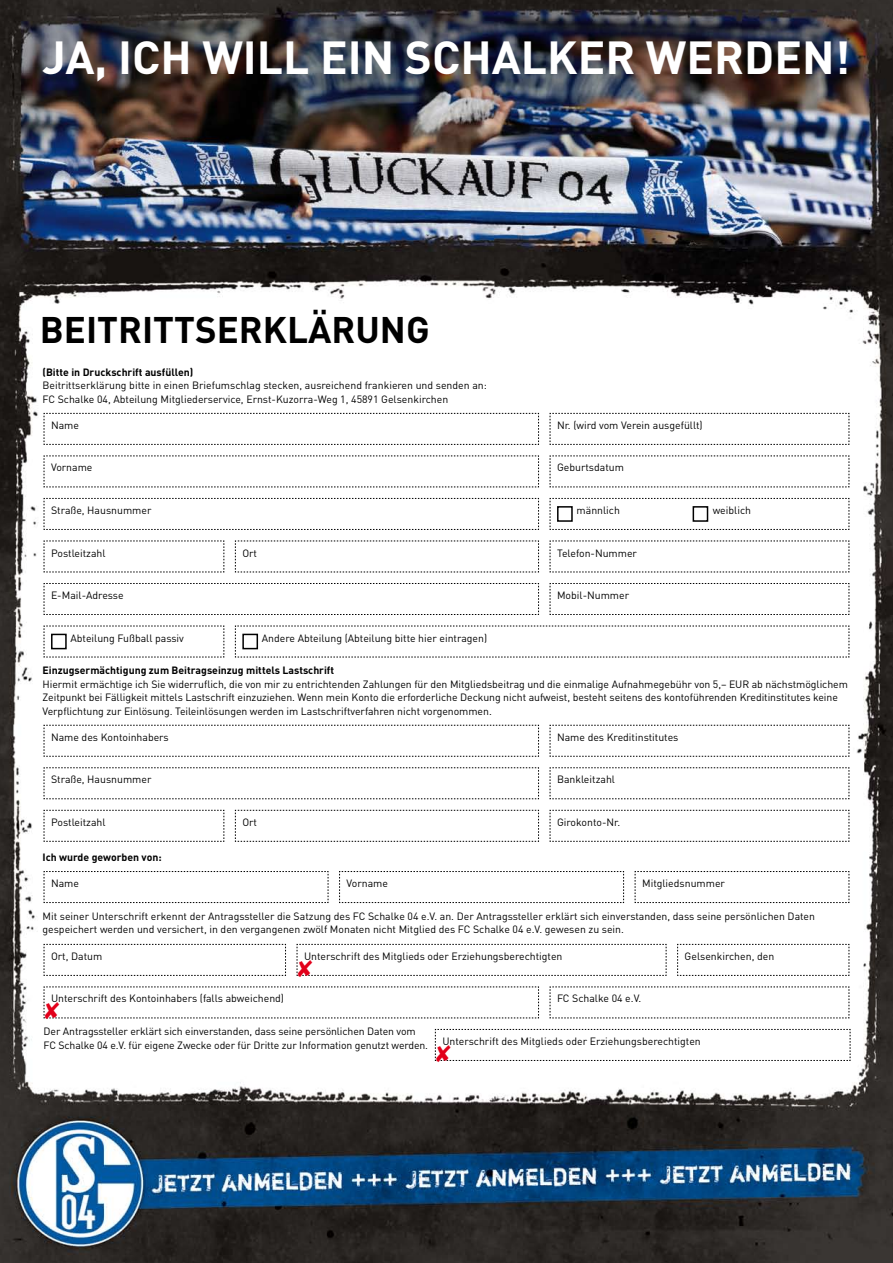
<style>
.page{position:relative;width:893px;height:1263px;background:#fff}
.page>*{position:absolute;margin:0;border:0;box-sizing:border-box;transform-origin:0 0}
.t1{font:700 45.75px "DIN";color:#fff}
.t2{font:700 36.6px "DIN";color:#000}
.t3{font:10.5px/13.5px "DIN";color:#000}
.t4{font:700 10.5px "DIN";color:#000}
</style>
<div class="page">
<img style="left:0;top:0;width:893px;height:1263px">
<svg style="left:43px;top:413px;width:496px;height:32px"></svg>
<svg style="left:549px;top:413px;width:301px;height:32px"></svg>
<svg style="left:43px;top:455px;width:496px;height:33px"></svg>
<svg style="left:549px;top:455px;width:301px;height:33px"></svg>
<svg style="left:43px;top:498px;width:496px;height:32px"></svg>
<svg style="left:549px;top:498px;width:301px;height:32px"></svg>
<svg style="left:235px;top:540px;width:304px;height:33px"></svg>
<svg style="left:235px;top:625px;width:615px;height:33px"></svg>
<svg style="left:549px;top:540px;width:301px;height:33px"></svg>
<svg style="left:43px;top:540px;width:182px;height:33px"></svg>
<svg style="left:43px;top:583px;width:496px;height:32px"></svg>
<svg style="left:549px;top:583px;width:301px;height:32px"></svg>
<div style="left:693px;top:506px;width:15px;height:16px;border:2px solid #000"></div>
<div style="left:557px;top:506px;width:16px;height:16px;border:2px solid #000"></div>
<svg style="left:43px;top:625px;width:182px;height:33px"></svg>
<div style="left:51px;top:634px;width:16px;height:15px;border:2px solid #000"></div>
<div style="left:242px;top:634px;width:16px;height:15px;border:2px solid #000"></div>
<svg style="left:43px;top:724px;width:496px;height:33px"></svg>
<svg style="left:549px;top:724px;width:301px;height:33px"></svg>
<svg style="left:43px;top:767px;width:496px;height:32px"></svg>
<svg style="left:339px;top:871px;width:285px;height:32px"></svg>
<svg style="left:43px;top:871px;width:286px;height:32px"></svg>
<svg style="left:235px;top:809px;width:304px;height:33px"></svg>
<svg style="left:43px;top:809px;width:182px;height:33px"></svg>
<svg style="left:549px;top:809px;width:301px;height:33px"></svg>
<svg style="left:549px;top:767px;width:301px;height:32px"></svg>
<svg style="left:634px;top:871px;width:216px;height:32px"></svg>
<svg style="left:549px;top:986px;width:301px;height:33px"></svg>
<svg style="left:43px;top:944px;width:243px;height:32px"></svg>
<svg style="left:677px;top:944px;width:173px;height:32px"></svg>
<svg style="left:296px;top:944px;width:371px;height:32px"></svg>
<svg style="left:43px;top:986px;width:496px;height:33px"></svg>
<svg style="left:435px;top:1029px;width:416px;height:32px"></svg>
<h1 class="t1" style="left:43px;top:27px;width:809px">Ja, ich will ein Schalker werden!</h1>
<h2 class="t2" style="left:40px;top:306px;width:200px">BEITRITTSERKL</h2>
<h2 class="t2" style="left:308px;top:306px;width:123px">ÄRUNG</h2>
<p class="t4" style="left:43px;top:365px;width:152px">(Bitte in Druckschrift ausfüllen)</p>
<p class="t3" style="left:43px;top:379px;width:446px">Beitrittserklärung bitte in einen Briefumschlag stecken, ausreichend frankieren und senden an:<br>FC Schalke 04, Abteilung Mitgliederservice, Ernst-Kuzorra-Weg 1, 45891 Gelsenkirchen</p>
<p class="t3" style="left:51px;top:418px;width:30px">Name</p>
<p class="t3" style="left:557px;top:418px;width:147px">Nr. (wird vom Verein ausgefüllt)</p>
<p class="t3" style="left:51px;top:461px;width:43px">Vorname</p>
<p class="t3" style="left:557px;top:461px;width:68px">Geburtsdatum</p>
<p class="t3" style="left:51px;top:503px;width:102px">Straße, Hausnummer</p>
<p class="t3" style="left:577px;top:503px;width:45px">männlich</p>
<p class="t3" style="left:51px;top:546px;width:56px">Postleitzahl</p>
<p class="t3" style="left:242px;top:546px;width:16px">Ort</p>
<p class="t3" style="left:557px;top:546px;width:82px">Telefon-Nummer</p>
<p class="t3" style="left:51px;top:588px;width:74px">E-Mail-Adresse</p>
<p class="t3" style="left:557px;top:588px;width:74px">Mobil-Nummer</p>
<p class="t3" style="left:713px;top:503px;width:40px">weiblich</p>
<p class="t3" style="left:71px;top:631px;width:115px">Abteilung Fußball passiv</p>
<p class="t3" style="left:262px;top:631px;width:227px">Andere Abteilung (Abteilung bitte hier eintragen)</p>
<p class="t4" style="left:43px;top:664px;width:293px">Einzugsermächtigung zum Beitragseinzug mittels Lastschrift</p>
<p class="t3" style="left:43px;top:677px;width:807px">Hiermit ermächtige ich Sie widerruflich, die von mir zu entrichtenden Zahlungen für den Mitgliedsbeitrag und die einmalige Aufnahmegebühr von 5,– EUR ab nächstmöglichem<br>Zeitpunkt bei Fälligkeit mittels Lastschrift einzuziehen. Wenn mein Konto die erforderliche Deckung nicht aufweist, besteht seitens des kontoführenden Kreditinstitutes keine<br>Verpflichtung zur Einlösung. Teileinlösungen werden im Lastschriftverfahren nicht vorgenommen.</p>
<p class="t3" style="left:51px;top:730px;width:119px">Name des Kontoinhabers</p>
<p class="t3" style="left:557px;top:730px;width:123px">Name des Kreditinstitutes</p>
<p class="t3" style="left:51px;top:772px;width:102px">Straße, Hausnummer</p>
<p class="t3" style="left:557px;top:772px;width:59px">Bankleitzahl</p>
<p class="t3" style="left:51px;top:815px;width:56px">Postleitzahl</p>
<p class="t3" style="left:242px;top:815px;width:16px">Ort</p>
<p class="t3" style="left:557px;top:815px;width:65px">Girokonto-Nr.</p>
<p class="t4" style="left:43px;top:850px;width:121px">Ich wurde geworben von:</p>
<p class="t3" style="left:51px;top:876px;width:30px">Name</p>
<p class="t3" style="left:347px;top:876px;width:43px">Vorname</p>
<p class="t3" style="left:642px;top:876px;width:84px">Mitgliedsnummer</p>
<p class="t3" style="left:43px;top:909px;width:774px">Mit seiner Unterschrift erkennt der Antragssteller die Satzung des FC Schalke 04 e.V. an. Der Antragssteller erklärt sich einverstanden, dass seine persönlichen Daten gespeichert werden und versichert, in den vergangenen zwölf Monaten nicht Mitglied des FC Schalke 04 e.V. gewesen zu sein.</p>
<p class="t3" style="left:51px;top:949px;width:53px">Ort, Datum</p>
<p class="t3" style="left:304px;top:949px;width:260px">Unterschrift des Mitglieds oder Erziehungsberechtigten</p>
<p class="t3" style="left:685px;top:949px;width:91px">Gelsenkirchen, den</p>
<p class="t3" style="left:51px;top:992px;width:235px">Unterschrift des Kontoinhabers (falls abweichend)</p>
<p class="t3" style="left:557px;top:992px;width:86px">FC Schalke 04 e.V.</p>
<p class="t3" style="left:44px;top:1024px;width:386px">Der Antragssteller erklärt sich einverstanden, dass seine persönlichen Daten vom<br>FC Schalke 04 e.V. für eigene Zwecke oder für Dritte zur Information genutzt werden.</p>
<p class="t3" style="left:442px;top:1034px;width:260px">Unterschrift des Mitglieds oder Erziehungsberechtigten</p>
</div>
